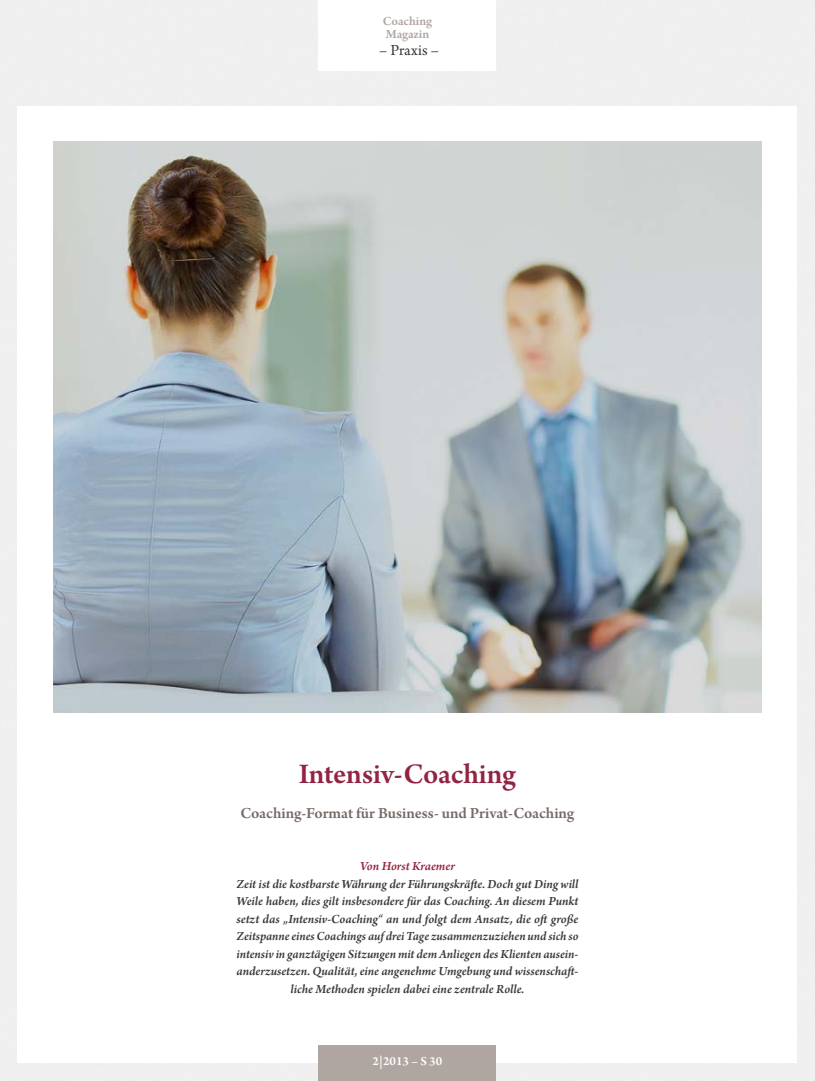
<style>
.page{position:relative;width:815px;height:1081px;background:#fff}
.page>*{position:absolute;margin:0;border:0;box-sizing:border-box;transform-origin:0 0}
.t1{font:600 30px "Arno Pro";letter-spacing:-.005em;color:#942341}
.t2{font:600 16.25px "Arno Pro";letter-spacing:-.005em;color:#766a66}
.t3{font:16.25px "Arno Pro";letter-spacing:.01em;color:#3a3a39}
.t4{font:italic 600 13.12px/17.5px "Arno Pro";letter-spacing:-.005em;color:#3a3a39;text-align:center}
.t5{font:italic 600 13.12px "Arno Pro";color:#942341}
.t6{font:600 13.12px/13.1px "Arno Pro";letter-spacing:-.005em;color:#afa6a2}
.t7{font:600 13.12px "Arno Pro";color:#fff}
</style>
<div class="page">
<img style="left:53px;top:142px;width:709px;height:571px">
<div style="left:319px;top:1045px;width:177px;height:36px;background:#afa6a2"></div>
<p class="t6" style="left:383px;top:15px;width:51px">Coaching<br>Magazin</p>
<p class="t3" style="left:379px;top:41px;width:61px">– Praxis –</p>
<h1 class="t1" style="left:299px;top:756px;width:219px">Intensiv-Coaching</h1>
<p class="t2" style="left:240px;top:803px;width:335px">Coaching-Format für Business- und Privat-Coaching</p>
<p class="t5" style="left:360px;top:858px;width:96px">Von Horst Kraemer</p>
<p class="t4" style="left:237px;top:875px;width:343px">Zeit ist die kostbarste Währung der Führungskräfte. Doch gut Ding will Weile haben, dies gilt insbesondere für das Coaching. An diesem Punkt setzt das „Intensiv-Coaching“ an und folgt dem Ansatz, die oft große Zeitspanne eines Coachings auf drei Tage zusammenzuziehen und sich so intensiv in ganztägigen Sitzungen mit dem Anliegen des Klienten ausein&shy;anderzusetzen. Qualität, eine angenehme Umgebung und wissenschaft&shy;liche Methoden spielen dabei eine zentrale Rolle.</p>
<p class="t7" style="left:373px;top:1053px;width:71px">2|2013 – S 30</p>
</div>
